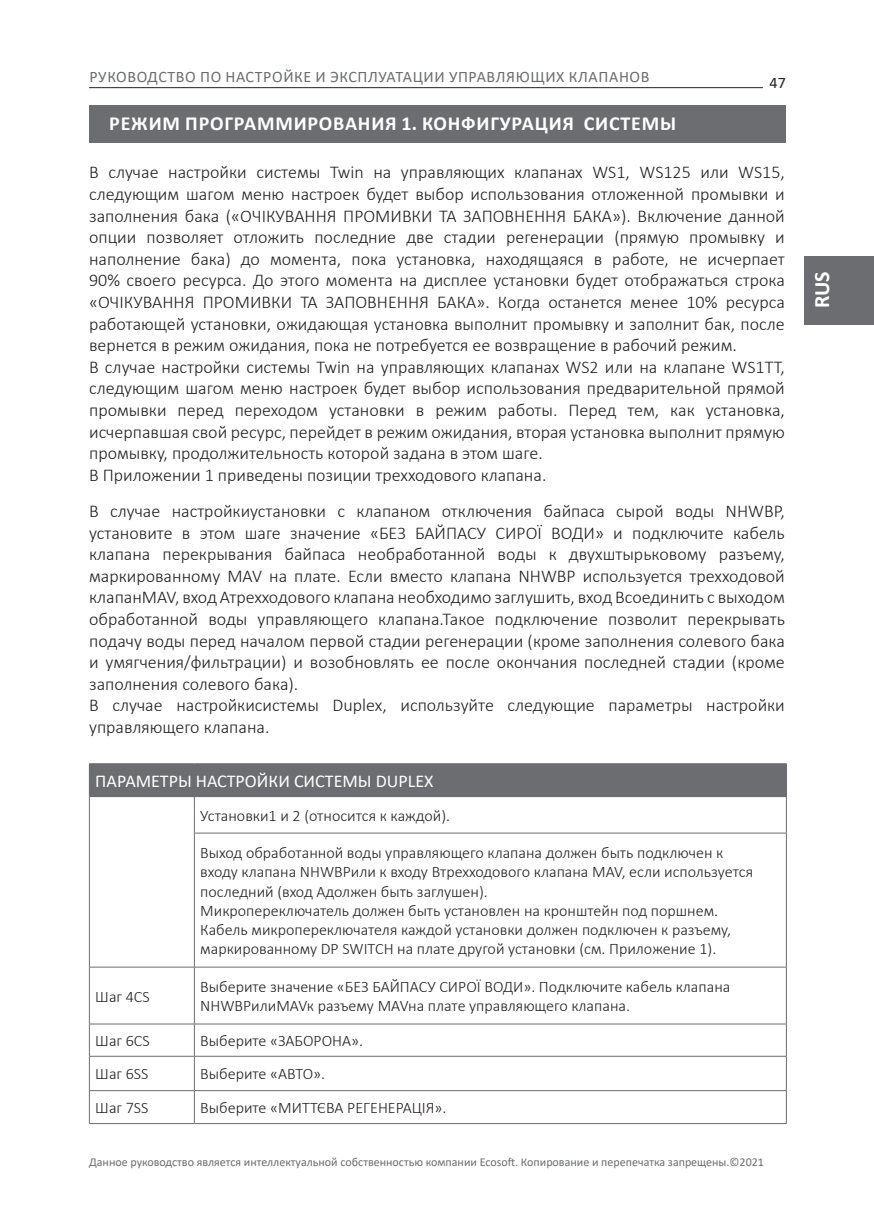
<style>
.page{position:relative;width:874px;height:1225px;background:#fff}
.page>*{position:absolute;margin:0;border:0;box-sizing:border-box;transform-origin:0 0}
.t1{font:700 22px "Calibri";color:#fff}
.t2{font:700 20px "Calibri";letter-spacing:.04em;color:#fff}
.t3{font:300 18px/21.6px "Calibri";color:#231f20;text-align:justify}
.t4{font:18px "Calibri";color:#fff}
.t5{font:300 16px/19.2px "Calibri";color:#231f20}
.t6{font:16px "Calibri";letter-spacing:.04em;color:#6c6d70}
.t7{font:16px "Calibri";color:#231f20}
.t8{font:12px "Calibri";color:#6c6d70}
</style>
<div class="page">
<hr style="left:89px;top:87px;width:673px;height:1px;background:#231f20">
<div style="left:804px;top:256px;width:69px;height:68px;background:#6c6d70"></div>
<div style="left:89px;top:763px;width:697px;height:33px;background:#6c6d70"></div>
<hr style="left:89px;top:796px;width:105px;height:1px;background:#6c6d70">
<hr style="left:89px;top:797px;width:1px;height:36px;background:#6c6d70">
<hr style="left:89px;top:833px;width:1px;height:134px;background:#6c6d70">
<hr style="left:194px;top:796px;width:592px;height:1px;background:#6c6d70">
<hr style="left:194px;top:797px;width:1px;height:36px;background:#6c6d70">
<hr style="left:785px;top:797px;width:1px;height:36px;background:#6c6d70">
<hr style="left:194px;top:832px;width:592px;height:1px;background:#6c6d70">
<hr style="left:194px;top:833px;width:1px;height:134px;background:#6c6d70">
<hr style="left:785px;top:833px;width:1px;height:134px;background:#6c6d70">
<hr style="left:89px;top:966px;width:105px;height:1px;background:#6c6d70">
<hr style="left:89px;top:967px;width:1px;height:56px;background:#6c6d70">
<hr style="left:194px;top:966px;width:592px;height:1px;background:#6c6d70">
<hr style="left:194px;top:967px;width:1px;height:56px;background:#6c6d70">
<hr style="left:785px;top:967px;width:1px;height:56px;background:#6c6d70">
<hr style="left:89px;top:1023px;width:105px;height:1px;background:#6c6d70">
<hr style="left:89px;top:1024px;width:1px;height:32px;background:#6c6d70">
<hr style="left:194px;top:1023px;width:592px;height:1px;background:#6c6d70">
<hr style="left:194px;top:1024px;width:1px;height:32px;background:#6c6d70">
<hr style="left:785px;top:1024px;width:1px;height:32px;background:#6c6d70">
<hr style="left:89px;top:1056px;width:105px;height:1px;background:#6c6d70">
<hr style="left:89px;top:1056px;width:1px;height:34px;background:#6c6d70">
<hr style="left:194px;top:1056px;width:592px;height:1px;background:#6c6d70">
<hr style="left:194px;top:1056px;width:1px;height:34px;background:#6c6d70">
<hr style="left:785px;top:1056px;width:1px;height:34px;background:#6c6d70">
<hr style="left:89px;top:1090px;width:105px;height:1px;background:#6c6d70">
<hr style="left:89px;top:1091px;width:1px;height:32px;background:#6c6d70">
<hr style="left:194px;top:1090px;width:592px;height:1px;background:#6c6d70">
<hr style="left:194px;top:1091px;width:1px;height:32px;background:#6c6d70">
<hr style="left:785px;top:1091px;width:1px;height:32px;background:#6c6d70">
<hr style="left:89px;top:1123px;width:105px;height:1px;background:#6c6d70">
<hr style="left:194px;top:1123px;width:592px;height:1px;background:#6c6d70">
<div style="left:89px;top:105px;width:696px;height:37px;background:#6c6d70"></div>
<p class="t6" style="left:89px;top:65px;width:561px">РУКОВОДСТВО ПО НАСТРОЙКЕ И ЭКСПЛУАТАЦИИ УПРАВЛЯЮЩИХ КЛАПАНОВ</p>
<p class="t2" style="left:109px;top:110px;width:568px">РЕЖИМ ПРОГРАММИРОВАНИЯ 1. КОНФИГУРАЦИЯ СИСТЕМЫ</p>
<p class="t7" style="left:769px;top:71px;width:18px">47</p>
<p class="t3" style="left:89px;top:161px;width:697px">В случае настройки системы Twin на управляющих клапанах WS1, WS125 или WS15, следующим шагом меню настроек будет выбор использования отложенной промывки и заполнения бака («ОЧІКУВАННЯ ПРОМИВКИ ТА ЗАПОВНЕННЯ БАКА»). Включение данной опции позволяет отложить последние две стадии регенерации (прямую промывку и наполнение бака) до момента, пока установка, находящаяся в работе, не исчерпает 90% своего ресурса. До этого момента на дисплее установки будет отображаться строка «ОЧІКУВАННЯ ПРОМИВКИ ТА ЗАПОВНЕННЯ БАКА». Когда останется менее 10% ресурса работающей установки, ожидающая установка выполнит промывку и заполнит бак, после вернется в режим ожидания, пока не потребуется ее возвращение в рабочий режим.</p>
<p class="t3" style="left:89px;top:356px;width:697px">В случае настройки системы Twin на управляющих клапанах WS2 или на клапане WS1TT, следующим шагом меню настроек будет выбор использования предварительной прямой промывки перед переходом установки в режим работы. Перед тем, как установка, исчерпавшая свой ресурс, перейдет в режим ожидания, вторая установка выполнит прямую промывку, продолжительность которой задана в этом шаге.</p>
<p class="t3" style="left:89px;top:464px;width:458px">В Приложении 1 приведены позиции трехходового клапана.</p>
<p class="t3" style="left:89px;top:500px;width:697px">В случае настройкиустановки с клапаном отключения байпаса сырой воды NHWBP, установите в этом шаге значение «БЕЗ БАЙПАСУ СИРОЇ ВОДИ» и подключите кабель клапана перекрывания байпаса необработанной воды к двухштырьковому разъему, маркированному MAV на плате. Если вместо клапана NHWBP используется трехходовой клапанMAV, вход Aтрехходового клапана необходимо заглушить, вход Bсоединить с выходом обработанной воды управляющего клапана.Такое подключение позволит перекрывать подачу воды перед началом первой стадии регенерации (кроме заполнения солевого бака и умягчения/фильтрации) и возобновлять ее после окончания последней стадии (кроме заполнения солевого бака).</p>
<p class="t3" style="left:89px;top:694px;width:697px">В случае настройкисистемы Duplex, используйте следующие параметры настройки управляющего клапана.</p>
<p class="t4" style="left:95px;top:768px;width:339px">ПАРАМЕТРЫ НАСТРОЙКИ СИСТЕМЫ DUPLEX</p>
<p class="t5" style="left:200px;top:806px;width:251px">Установки1 и 2 (относится к каждой).</p>
<p class="t5" style="left:200px;top:843px;width:554px">Выход обработанной воды управляющего клапана должен быть подключен к входу клапана NHWBPили к входу Bтрехходового клапана MAV, если используется последний (вход Aдолжен быть заглушен).</p>
<p class="t5" style="left:200px;top:900px;width:532px">Микропереключатель должен быть установлен на кронштейн под поршнем.<br>Кабель микропереключателя каждой установки должен подключен к разъему, маркированному DP SWITCH на плате другой установки (см. Приложение 1).</p>
<p class="t5" style="left:95px;top:986px;width:56px">Шаг 4CS</p>
<p class="t5" style="left:200px;top:977px;width:531px">Выберите значение «БЕЗ БАЙПАСУ СИРОЇ ВОДИ». Подключите кабель клапана<br>NHWBPилиMAVк разъему MAVна плате управляющего клапана.</p>
<p class="t5" style="left:95px;top:1031px;width:56px">Шаг 6CS</p>
<p class="t5" style="left:200px;top:1031px;width:164px">Выберите «ЗАБОРОНА».</p>
<p class="t5" style="left:95px;top:1064px;width:55px">Шаг 6SS</p>
<p class="t5" style="left:200px;top:1064px;width:126px">Выберите «АВТО».</p>
<p class="t5" style="left:95px;top:1098px;width:55px">Шаг 7SS</p>
<p class="t5" style="left:200px;top:1098px;width:247px">Выберите «МИТТЄВА РЕГЕНЕРАЦІЯ».</p>
<p class="t8" style="left:89px;top:1153px;width:676px">Данное руководство является интеллектуальной собственностью компании Ecosoft. Копирование и перепечатка запрещены.©2021</p>
<p class="t1" style="left:805px;top:308px;width:39px;rotate:-90deg">RUS</p>
</div>
